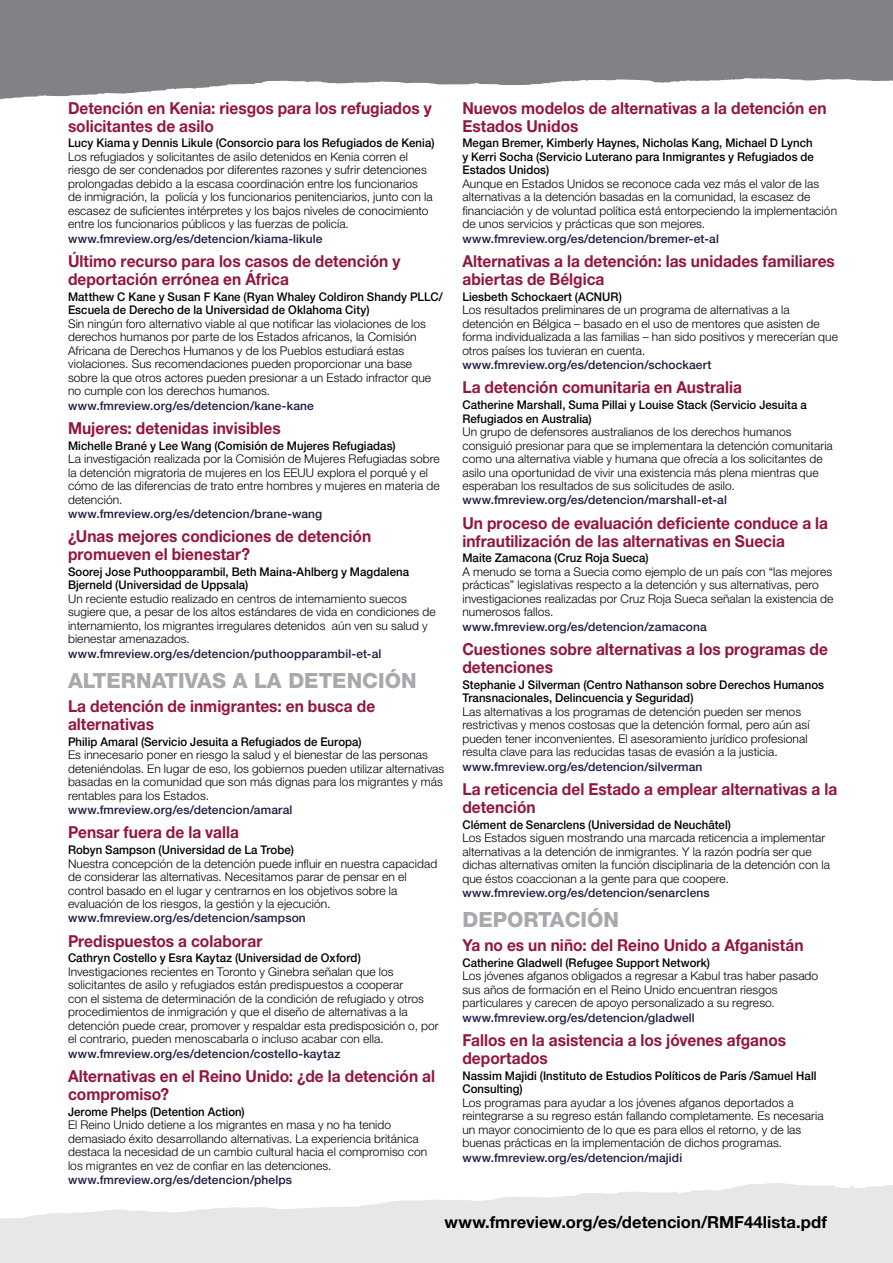
<style>
.page{position:relative;width:893px;height:1263px;background:#fff}
.page>*{position:absolute;margin:0;border:0;box-sizing:border-box;transform-origin:0 0}
.t1{font:800 21px "Helvetica Neue LT";color:#a7a9ac}
.t2{font:700 16.65px "Helvetica Neue LT";color:#000}
.t3{font:700 16.5px/18px "Helvetica Neue LT";color:#92183a;scale:.94 1}
.t4{font:300 12px/13.5px "Helvetica Neue LT";letter-spacing:.005em;color:#000}
.t5{font:500 12px/13.5px "Helvetica Neue LT";letter-spacing:.005em;color:#000;scale:.95 1}
.t6{font:500 12px "Helvetica Neue LT";letter-spacing:.01em;color:#211a40}
</style>
<div class="page">
<svg style="left:0;top:0;width:893px;height:100px;fill:#808285"></svg>
<svg style="left:0;top:1183px;width:893px;height:80px;fill:#e6e7e8"></svg>
<h3 class="t3" style="left:68px;top:98px;width:388px">Detención en Kenia: riesgos para los refugiados y solicitantes de asilo</h3>
<p class="t5" style="left:68px;top:136px;width:387px">Lucy Kiama y Dennis Likule (Consorcio para los Refugiados de Kenia)</p>
<p class="t4" style="left:68px;top:149px;width:366px">Los refugiados y solicitantes de asilo detenidos en Kenia corren el riesgo de ser condenados por diferentes razones y sufrir detenciones prolongadas debido a la escasa coordinación entre los funcionarios de inmigración, la policía y los funcionarios penitenciarios, junto con la escasez de suficientes intérpretes y los bajos niveles de conocimiento entre los funcionarios públicos y las fuerzas de policía.</p>
<p class="t6" style="left:68px;top:231px;width:256px">www.fmreview.org/es/detencion/kiama-likule</p>
<h3 class="t3" style="left:68px;top:252px;width:355px">Último recurso para los casos de detención y deportación errónea en África</h3>
<p class="t5" style="left:68px;top:289px;width:396px">Matthew C Kane y Susan F Kane (Ryan Whaley Coldiron Shandy PLLC/<br>Escuela de Derecho de la Universidad de Oklahoma City)</p>
<p class="t4" style="left:68px;top:316px;width:365px">Sin ningún foro alternativo viable al que notificar las violaciones de los derechos humanos por parte de los Estados africanos, la Comisión Africana de Derechos Humanos y de los Pueblos estudiará estas violaciones. Sus recomendaciones pueden proporcionar una base sobre la que otros actores pueden presionar a un Estado infractor que no cumple con los derechos humanos.</p>
<p class="t6" style="left:68px;top:398px;width:247px">www.fmreview.org/es/detencion/kane-kane</p>
<h3 class="t3" style="left:68px;top:419px;width:228px">Mujeres: detenidas invisibles</h3>
<p class="t5" style="left:68px;top:438px;width:346px">Michelle Brané y Lee Wang (Comisión de Mujeres Refugiadas)</p>
<p class="t4" style="left:68px;top:452px;width:373px">La investigación realizada por la Comisión de Mujeres Refugiadas sobre la detención migratoria de mujeres en los EEUU explora el porqué y el cómo de las diferencias de trato entre hombres y mujeres en materia de detención.</p>
<p class="t6" style="left:68px;top:506px;width:256px">www.fmreview.org/es/detencion/brane-wang</p>
<h3 class="t3" style="left:68px;top:527px;width:324px">¿Unas mejores condiciones de detención promueven el bienestar?</h3>
<p class="t5" style="left:68px;top:565px;width:360px">Soorej Jose Puthoopparambil, Beth Maina-Ahlberg y Magdalena<br>Bjerneld (Universidad de Uppsala)</p>
<p class="t4" style="left:68px;top:592px;width:369px">Un reciente estudio realizado en centros de internamiento suecos sugiere que, a pesar de los altos estándares de vida en condiciones de internamiento, los migrantes irregulares detenidos aún ven su salud y bienestar amenazados.</p>
<p class="t6" style="left:68px;top:646px;width:315px">www.fmreview.org/es/detencion/puthoopparambil-et-al</p>
<h1 class="t1" style="left:68px;top:668px;width:350px">ALTERNATIVAS A LA DETENCIÓN</h1>
<h3 class="t3" style="left:68px;top:697px;width:328px">La detención de inmigrantes: en busca de alternativas</h3>
<p class="t5" style="left:68px;top:734px;width:311px">Philip Amaral (Servicio Jesuita a Refugiados de Europa)</p>
<p class="t4" style="left:68px;top:748px;width:378px">Es innecesario poner en riesgo la salud y el bienestar de las personas deteniéndolas. En lugar de eso, los gobiernos pueden utilizar alternativas basadas en la comunidad que son más dignas para los migrantes y más rentables para los Estados.</p>
<p class="t6" style="left:68px;top:803px;width:226px">www.fmreview.org/es/detencion/amaral</p>
<h3 class="t3" style="left:68px;top:823px;width:183px">Pensar fuera de la valla</h3>
<p class="t5" style="left:68px;top:843px;width:239px">Robyn Sampson (Universidad de La Trobe)</p>
<p class="t4" style="left:68px;top:856px;width:371px">Nuestra concepción de la detención puede influir en nuestra capacidad de considerar las alternativas. Necesitamos parar de pensar en el control basado en el lugar y centrarnos en los objetivos sobre la evaluación de los riesgos, la gestión y la ejecución.</p>
<p class="t6" style="left:68px;top:911px;width:239px">www.fmreview.org/es/detencion/sampson</p>
<h3 class="t3" style="left:68px;top:931px;width:208px">Predispuestos a colaborar</h3>
<p class="t5" style="left:68px;top:951px;width:310px">Cathryn Costello y Esra Kaytaz (Universidad de Oxford)</p>
<p class="t4" style="left:68px;top:965px;width:372px">Investigaciones recientes en Toronto y Ginebra señalan que los solicitantes de asilo y refugiados están predispuestos a cooperar<br>con el sistema de determinación de la condición de refugiado y otros procedimientos de inmigración y que el diseño de alternativas a la detención puede crear, promover y respaldar esta predisposición o, por el contrario, pueden menoscabarla o incluso acabar con ella.</p>
<p class="t6" style="left:68px;top:1046px;width:274px">www.fmreview.org/es/detencion/costello-kaytaz</p>
<h3 class="t3" style="left:68px;top:1067px;width:392px">Alternativas en el Reino Unido: ¿de la detención al compromiso?</h3>
<p class="t5" style="left:68px;top:1105px;width:188px">Jerome Phelps (Detention Action)</p>
<p class="t4" style="left:68px;top:1118px;width:361px">El Reino Unido detiene a los migrantes en masa y no ha tenido demasiado éxito desarrollando alternativas. La experiencia británica destaca la necesidad de un cambio cultural hacia el compromiso con los migrantes en vez de confiar en las detenciones.</p>
<p class="t6" style="left:68px;top:1173px;width:226px">www.fmreview.org/es/detencion/phelps</p>
<h3 class="t3" style="left:462px;top:98px;width:389px">Nuevos modelos de alternativas a la detención en<br>Estados Unidos</h3>
<p class="t5" style="left:462px;top:136px;width:372px;text-align:justify">Megan Bremer, Kimberly Haynes, Nicholas Kang, Michael D Lynch y Kerri Socha (Servicio Luterano para Inmigrantes y Refugiados de Estados Unidos)</p>
<p class="t4" style="left:462px;top:176px;width:376px">Aunque en Estados Unidos se reconoce cada vez más el valor de las alternativas a la detención basadas en la comunidad, la escasez de financiación y de voluntad política está entorpeciendo la implementación de unos servicios y prácticas que son mejores.</p>
<p class="t6" style="left:462px;top:231px;width:258px">www.fmreview.org/es/detencion/bremer-et-al</p>
<h3 class="t3" style="left:462px;top:252px;width:398px">Alternativas a la detención: las unidades familiares abiertas de Bélgica</h3>
<p class="t5" style="left:462px;top:289px;width:169px">Liesbeth Schockaert (ACNUR)</p>
<p class="t4" style="left:462px;top:303px;width:377px">Los resultados preliminares de un programa de alternativas a la detención en Bélgica – basado en el uso de mentores que asisten de forma individualizada a las familias – han sido positivos y merecerían que otros países los tuvieran en cuenta.</p>
<p class="t6" style="left:462px;top:358px;width:251px">www.fmreview.org/es/detencion/schockaert</p>
<h3 class="t3" style="left:462px;top:378px;width:299px">La detención comunitaria en Australia</h3>
<p class="t5" style="left:462px;top:398px;width:364px">Catherine Marshall, Suma Pillai y Louise Stack (Servicio Jesuita a<br>Refugiados en Australia)</p>
<p class="t4" style="left:462px;top:425px;width:372px">Un grupo de defensores australianos de los derechos humanos consiguió presionar para que se implementara la detención comunitaria como una alternativa viable y humana que ofrecía a los solicitantes de asilo una oportunidad de vivir una existencia más plena mientras que esperaban los resultados de sus solicitudes de asilo.</p>
<p class="t6" style="left:462px;top:493px;width:266px">www.fmreview.org/es/detencion/marshall-et-al</p>
<h3 class="t3" style="left:462px;top:513px;width:391px">Un proceso de evaluación deficiente conduce a la infrautilización de las alternativas en Suecia</h3>
<p class="t5" style="left:462px;top:551px;width:197px">Maite Zamacona (Cruz Roja Sueca)</p>
<p class="t4" style="left:462px;top:565px;width:373px">A menudo se toma a Suecia como ejemplo de un país con “las mejores prácticas” legislativas respecto a la detención y sus alternativas, pero investigaciones realizadas por Cruz Roja Sueca señalan la existencia de numerosos fallos.</p>
<p class="t6" style="left:462px;top:619px;width:246px">www.fmreview.org/es/detencion/zamacona</p>
<h3 class="t3" style="left:462px;top:640px;width:390px">Cuestiones sobre alternativas a los programas de detenciones</h3>
<p class="t5" style="left:462px;top:678px;width:382px">Stephanie J Silverman (Centro Nathanson sobre Derechos Humanos<br>Transnacionales, Delincuencia y Seguridad)</p>
<p class="t4" style="left:462px;top:705px;width:349px">Las alternativas a los programas de detención pueden ser menos restrictivas y menos costosas que la detención formal, pero aún así pueden tener inconvenientes. El asesoramiento jurídico profesional resulta clave para las reducidas tasas de evasión a la justicia.</p>
<p class="t6" style="left:462px;top:759px;width:242px">www.fmreview.org/es/detencion/silverman</p>
<h3 class="t3" style="left:462px;top:780px;width:400px">La reticencia del Estado a emplear alternativas a la detención</h3>
<p class="t5" style="left:462px;top:818px;width:284px">Clément de Senarclens (Universidad de Neuchâtel)</p>
<p class="t4" style="left:462px;top:831px;width:369px">Los Estados siguen mostrando una marcada reticencia a implementar alternativas a la detención de inmigrantes. Y la razón podría ser que dichas alternativas omiten la función disciplinaria de la detención con la que éstos coaccionan a la gente para que coopere.</p>
<p class="t6" style="left:462px;top:886px;width:249px">www.fmreview.org/es/detencion/senarclens</p>
<h1 class="t1" style="left:462px;top:907px;width:158px">DEPORTACIÓN</h1>
<h3 class="t3" style="left:462px;top:936px;width:365px">Ya no es un niño: del Reino Unido a Afganistán</h3>
<p class="t5" style="left:462px;top:956px;width:262px">Catherine Gladwell (Refugee Support Network)</p>
<p class="t4" style="left:462px;top:969px;width:357px">Los jóvenes afganos obligados a regresar a Kabul tras haber pasado sus años de formación en el Reino Unido encuentran riesgos particulares y carecen de apoyo personalizado a su regreso.</p>
<p class="t6" style="left:462px;top:1010px;width:234px">www.fmreview.org/es/detencion/gladwell</p>
<h3 class="t3" style="left:462px;top:1031px;width:346px">Fallos en la asistencia a los jóvenes afganos deportados</h3>
<p class="t5" style="left:462px;top:1069px;width:374px">Nassim Majidi (Instituto de Estudios Políticos de París /Samuel Hall<br>Consulting)</p>
<p class="t4" style="left:462px;top:1095px;width:363px">Los programas para ayudar a los jóvenes afganos deportados a reintegrarse a su regreso están fallando completamente. Es necesaria un mayor conocimiento de lo que es para ellos el retorno, y de las buenas prácticas en la implementación de dichos programas.</p>
<p class="t6" style="left:462px;top:1150px;width:221px">www.fmreview.org/es/detencion/majidi</p>
<h2 class="t2" style="left:444px;top:1212px;width:384px">www.fmreview.org/es/detencion/RMF44lista.pdf</h2>
</div>
